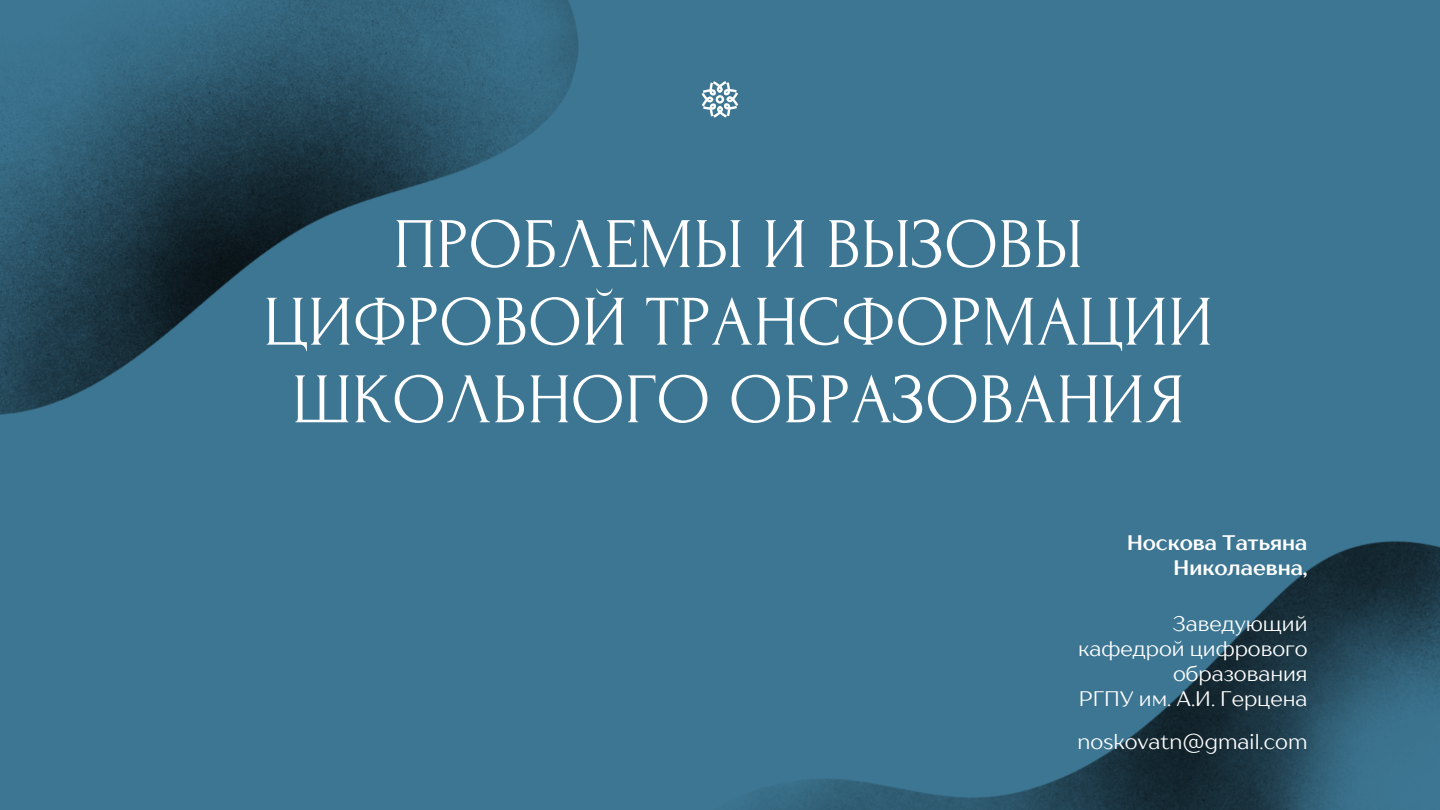
<style>
.page{position:relative;width:1440px;height:810px;background:#3d7692}
.page>*{position:absolute;margin:0;border:0;box-sizing:border-box;transform-origin:0 0}
.t1{font:71px/77.6px "Forum";color:#fff;text-align:center}
.t2{font:21px/24.8px "TT Drugs";color:#fff;text-align:right}
.t3{font:700 21px/24.8px "TT Drugs";color:#fff;text-align:right}
</style>
<div class="page">
<img style="left:749px;top:541px;width:691px;height:269px">
<img style="left:0;top:0;width:579px;height:415px">
<svg style="left:702px;top:81px;width:36px;height:37px"></svg>
<p class="t1" style="left:264px;top:207px;width:951px">ПРОБЛЕМЫ И ВЫЗОВЫ<br>ЦИФРОВОЙ ТРАНСФОРМАЦИИ</p>
<p class="t1" style="left:292px;top:362px;width:894px">ШКОЛЬНОГО ОБРАЗОВАНИЯ</p>
<p class="t3" style="left:1127px;top:530px;width:182px">Носкова Татьяна<br>Николаевна,</p>
<p class="t2" style="left:1078px;top:611px;width:231px">Заведующий кафедрой цифрового образования</p>
<p class="t2" style="left:1079px;top:685px;width:230px">РГПУ им. А.И. Герцена</p>
<p class="t2" style="left:1078px;top:729px;width:232px">noskovatn@gmail.com</p>
</div>
